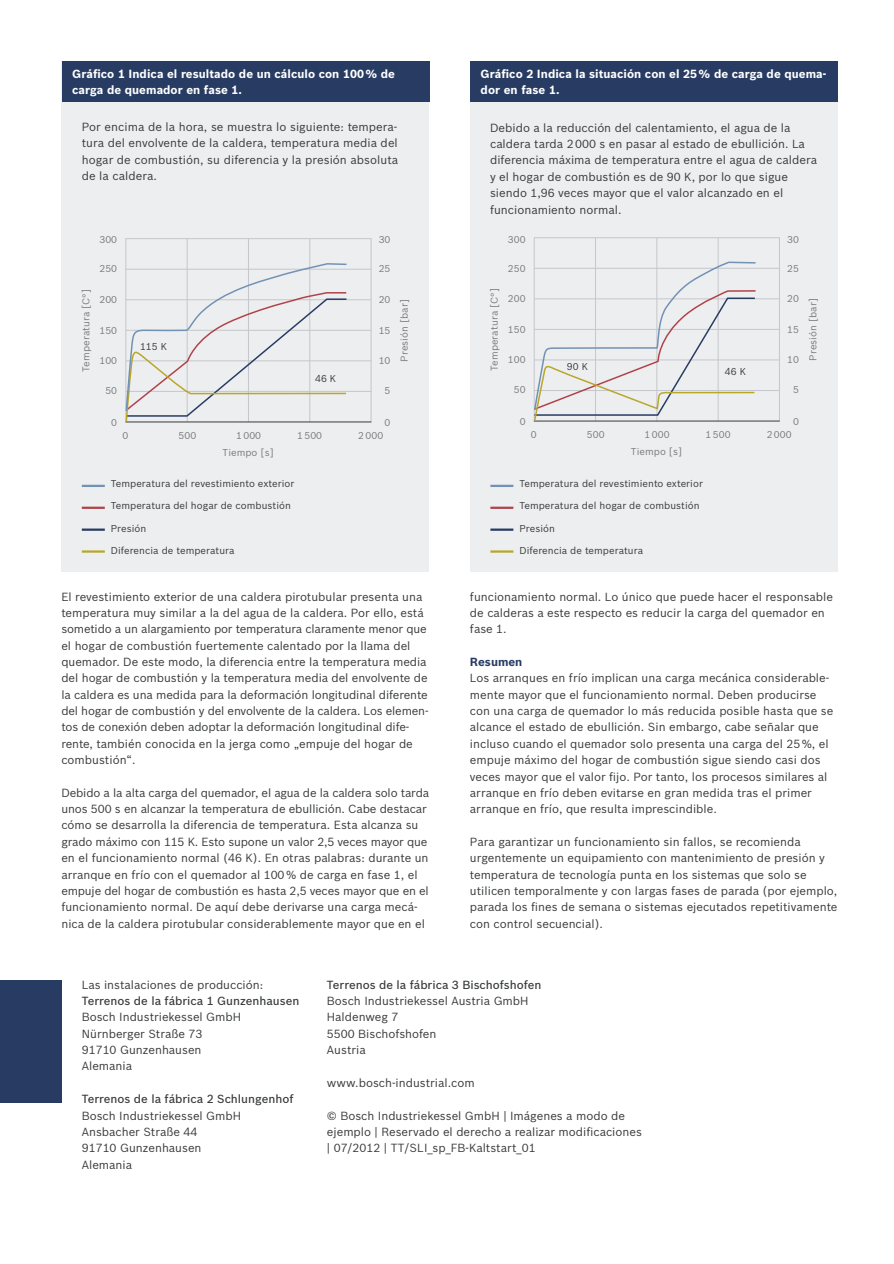
<style>
.page{position:relative;width:894px;height:1264px;background:#fff}
.page>*{position:absolute;margin:0;border:0;box-sizing:border-box;transform-origin:0 0}
.t1{font:11.55px/16.4px "Bosch Sans";color:#383a3b}
.t2{font:700 11.55px/16.4px "Bosch Sans";letter-spacing:.005em;color:#fff}
.t3{font:500 11.55px "Bosch Sans";color:#383a3b}
.t4{font:700 11.55px "Bosch Sans";color:#273b63}
.t5{font:9.75px "Bosch Sans";letter-spacing:.005em;color:#383a3b}
.t6{font:9.75px "Bosch Sans";letter-spacing:.005em;color:#787b7f}
</style>
<div class="page">
<div style="left:62px;top:61px;width:367px;height:510px;background:#edeef0"></div>
<div style="left:470px;top:61px;width:367px;height:510px;background:#edeef0"></div>
<div style="left:62px;top:61px;width:367px;height:41px;background:#283c63"></div>
<div style="left:470px;top:61px;width:367px;height:41px;background:#283c63"></div>
<hr style="left:125px;top:238px;width:1px;height:184px;background:#c5c7cc">
<hr style="left:187px;top:238px;width:1px;height:184px;background:#c5c7cc">
<hr style="left:248px;top:238px;width:1px;height:184px;background:#c5c7cc">
<hr style="left:309px;top:239px;width:1px;height:183px;background:#c5c7cc">
<hr style="left:370px;top:238px;width:1px;height:184px;background:#c5c7cc">
<hr style="left:125px;top:391px;width:246px;height:1px;background:#c5c7cc">
<hr style="left:125px;top:421px;width:246px;height:1px;background:#383a3b">
<hr style="left:126px;top:360px;width:245px;height:1px;background:#c5c7cc">
<hr style="left:125px;top:330px;width:246px;height:1px;background:#c5c7cc">
<hr style="left:126px;top:299px;width:245px;height:1px;background:#c5c7cc">
<hr style="left:126px;top:269px;width:245px;height:1px;background:#c5c7cc">
<hr style="left:126px;top:238px;width:245px;height:1px;background:#c5c7cc">
<svg style="left:125px;top:263px;width:223px;height:159px"></svg>
<hr style="left:533px;top:237px;width:1px;height:184px;background:#c5c7cc">
<hr style="left:595px;top:237px;width:1px;height:184px;background:#c5c7cc">
<hr style="left:656px;top:237px;width:1px;height:184px;background:#c5c7cc">
<hr style="left:717px;top:238px;width:1px;height:183px;background:#c5c7cc">
<hr style="left:778px;top:237px;width:1px;height:184px;background:#c5c7cc">
<hr style="left:533px;top:390px;width:246px;height:1px;background:#c5c7cc">
<hr style="left:533px;top:420px;width:246px;height:1px;background:#383a3b">
<hr style="left:534px;top:359px;width:245px;height:1px;background:#c5c7cc">
<hr style="left:533px;top:329px;width:246px;height:1px;background:#c5c7cc">
<hr style="left:533px;top:298px;width:246px;height:1px;background:#c5c7cc">
<hr style="left:533px;top:268px;width:246px;height:1px;background:#c5c7cc">
<hr style="left:533px;top:237px;width:246px;height:1px;background:#c5c7cc">
<svg style="left:533px;top:261px;width:223px;height:161px"></svg>
<hr style="left:82px;top:484px;width:23px;height:3px;background:#7391b4">
<hr style="left:82px;top:506px;width:23px;height:3px;background:#b04249">
<hr style="left:82px;top:528px;width:23px;height:2px;background:#283c63">
<hr style="left:82px;top:550px;width:23px;height:2px;background:#b8a728">
<hr style="left:490px;top:484px;width:23px;height:3px;background:#7391b4">
<hr style="left:490px;top:506px;width:23px;height:3px;background:#b04249">
<hr style="left:490px;top:528px;width:23px;height:2px;background:#283c63">
<hr style="left:490px;top:550px;width:23px;height:2px;background:#b8a728">
<div style="left:0;top:980px;width:61px;height:122px;background:#283c63"></div>
<p class="t2" style="left:72px;top:66px;width:324px">Gráfico 1 Indica el resultado de un cálculo con 100 % de carga de quemador en fase 1.</p>
<p class="t2" style="left:480px;top:66px;width:347px">Gráfico 2 Indica la situación con el 25 % de carga de quema&shy;dor en fase 1.</p>
<p class="t1" style="left:82px;top:119px;width:318px;text-align:justify">Por encima de la hora, se muestra lo siguiente: tempera&shy;tura del envolvente de la caldera, temperatura media del hogar de combustión, su diferencia y la presión absoluta de la caldera.</p>
<p class="t1" style="left:490px;top:120px;width:328px">Debido a la reducción del calentamiento, el agua de la caldera tarda 2 000 s en pasar al estado de ebullición. La diferencia máxima de temperatura entre el agua de caldera y el hogar de combustión es de 90 K, por lo que sigue siendo 1,96 veces mayor que el valor alcanzado en el funcionamiento normal.</p>
<p class="t6" style="left:99px;top:235px;width:19px">300</p>
<p class="t6" style="left:378px;top:235px;width:13px">30</p>
<p class="t6" style="left:507px;top:234px;width:19px">300</p>
<p class="t6" style="left:786px;top:234px;width:13px">30</p>
<p class="t6" style="left:99px;top:264px;width:19px">250</p>
<p class="t6" style="left:378px;top:264px;width:13px">25</p>
<p class="t6" style="left:507px;top:263px;width:19px">250</p>
<p class="t6" style="left:786px;top:263px;width:13px">25</p>
<p class="t6" style="left:81px;top:371px;width:84px;rotate:-90deg">Temperatura [C°]</p>
<p class="t6" style="left:399px;top:361px;width:64px;rotate:-90deg">Presión [bar]</p>
<p class="t6" style="left:378px;top:295px;width:13px">20</p>
<p class="t6" style="left:99px;top:295px;width:19px">200</p>
<p class="t6" style="left:378px;top:326px;width:13px">15</p>
<p class="t6" style="left:99px;top:326px;width:19px">150</p>
<p class="t5" style="left:140px;top:342px;width:28px">115 K</p>
<p class="t6" style="left:378px;top:355px;width:13px">10</p>
<p class="t6" style="left:99px;top:355px;width:19px">100</p>
<p class="t5" style="left:315px;top:373px;width:23px">46 K</p>
<p class="t6" style="left:489px;top:370px;width:84px;rotate:-90deg">Temperatura [C°]</p>
<p class="t6" style="left:807px;top:360px;width:64px;rotate:-90deg">Presión [bar]</p>
<p class="t6" style="left:786px;top:294px;width:13px">20</p>
<p class="t6" style="left:507px;top:294px;width:19px">200</p>
<p class="t6" style="left:786px;top:325px;width:13px">15</p>
<p class="t6" style="left:507px;top:325px;width:19px">150</p>
<p class="t6" style="left:786px;top:354px;width:13px">10</p>
<p class="t6" style="left:507px;top:354px;width:19px">100</p>
<p class="t5" style="left:566px;top:362px;width:23px">90 K</p>
<p class="t5" style="left:724px;top:366px;width:23px">46 K</p>
<p class="t6" style="left:105px;top:385px;width:13px">50</p>
<p class="t6" style="left:384px;top:385px;width:7px">5</p>
<p class="t6" style="left:513px;top:384px;width:13px">50</p>
<p class="t6" style="left:792px;top:384px;width:7px">5</p>
<p class="t6" style="left:111px;top:417px;width:7px">0</p>
<p class="t6" style="left:384px;top:417px;width:7px">0</p>
<p class="t6" style="left:519px;top:416px;width:7px">0</p>
<p class="t6" style="left:792px;top:416px;width:7px">0</p>
<p class="t6" style="left:122px;top:431px;width:7px">0</p>
<p class="t6" style="left:178px;top:431px;width:19px">500</p>
<p class="t6" style="left:236px;top:431px;width:26px">1 000</p>
<p class="t6" style="left:297px;top:431px;width:26px">1 500</p>
<p class="t6" style="left:358px;top:431px;width:26px">2 000</p>
<p class="t6" style="left:530px;top:430px;width:7px">0</p>
<p class="t6" style="left:586px;top:430px;width:19px">500</p>
<p class="t6" style="left:644px;top:430px;width:26px">1 000</p>
<p class="t6" style="left:705px;top:430px;width:26px">1 500</p>
<p class="t6" style="left:766px;top:430px;width:26px">2 000</p>
<p class="t6" style="left:222px;top:448px;width:53px">Tiempo [s]</p>
<p class="t6" style="left:630px;top:447px;width:53px">Tiempo [s]</p>
<p class="t5" style="left:111px;top:478px;width:185px">Temperatura del revestimiento exterior</p>
<p class="t5" style="left:111px;top:500px;width:182px">Temperatura del hogar de combustión</p>
<p class="t5" style="left:111px;top:524px;width:37px">Presión</p>
<p class="t5" style="left:111px;top:546px;width:125px">Diferencia de temperatura</p>
<p class="t5" style="left:519px;top:478px;width:185px">Temperatura del revestimiento exterior</p>
<p class="t5" style="left:519px;top:500px;width:182px">Temperatura del hogar de combustión</p>
<p class="t5" style="left:519px;top:524px;width:37px">Presión</p>
<p class="t5" style="left:519px;top:546px;width:125px">Diferencia de temperatura</p>
<p class="t1" style="left:61px;top:589px;width:368px">El revestimiento exterior de una caldera pirotubular presenta una temperatura muy similar a la del agua de la caldera. Por ello, está sometido a un alargamiento por temperatura claramente menor que el hogar de combustión fuertemente calentado por la llama del quemador. De este modo, la diferencia entre la temperatura media del hogar de combustión y la temperatura media del envolvente de la caldera es una medida para la deformación longitudinal diferente del hogar de combustión y del envolvente de la caldera. Los elemen&shy;tos de conexión deben adoptar la deformación longitudinal dife&shy;rente, también conocida en la jerga como „empuje del hogar de combustión“.</p>
<p class="t1" style="left:61px;top:784px;width:369px">Debido a la alta carga del quemador, el agua de la caldera solo tarda unos 500 s en alcanzar la temperatura de ebullición. Cabe destacar cómo se desarrolla la diferencia de temperatura. Esta alcanza su grado máximo con 115 K. Esto supone un valor 2,5 veces mayor que en el funcionamiento normal (46 K). En otras palabras: durante un arranque en frío con el quemador al 100 % de carga en fase 1, el empuje del hogar de combustión es hasta 2,5 veces mayor que en el funcionamiento normal. De aquí debe derivarse una carga mecá&shy;nica de la caldera pirotubular considerablemente mayor que en el</p>
<p class="t1" style="left:470px;top:589px;width:364px">funcionamiento normal. Lo único que puede hacer el responsable de calderas a este respecto es reducir la carga del quemador en fase 1.</p>
<p class="t4" style="left:470px;top:656px;width:54px">Resumen</p>
<p class="t1" style="left:470px;top:670px;width:365px">Los arranques en frío implican una carga mecánica considerable&shy;mente mayor que el funcionamiento normal. Deben producirse con una carga de quemador lo más reducida posible hasta que se alcance el estado de ebullición. Sin embargo, cabe señalar que incluso cuando el quemador solo presenta una carga del 25 %, el empuje máximo del hogar de combustión sigue siendo casi dos veces mayor que el valor fijo. Por tanto, los procesos similares al arranque en frío deben evitarse en gran medida tras el primer arranque en frío, que resulta imprescindible.</p>
<p class="t1" style="left:470px;top:834px;width:369px">Para garantizar un funcionamiento sin fallos, se recomienda urgentemente un equipamiento con mantenimiento de presión y temperatura de tecnología punta en los sistemas que solo se utilicen temporalmente y con largas fases de parada (por ejemplo, parada los fines de semana o sistemas ejecutados repetitivamente con control secuencial).</p>
<p class="t1" style="left:82px;top:976px;width:183px">Las instalaciones de producción:</p>
<p class="t3" style="left:82px;top:995px;width:219px">Terrenos de la fábrica 1 Gunzenhausen</p>
<p class="t1" style="left:82px;top:1009px;width:161px">Bosch Industriekessel GmbH<br>Nürnberger Straße 73<br>91710 Gunzenhausen<br>Alemania</p>
<p class="t3" style="left:82px;top:1093px;width:213px">Terrenos de la fábrica 2 Schlungenhof</p>
<p class="t1" style="left:82px;top:1107px;width:161px">Bosch Industriekessel GmbH<br>Ansbacher Straße 44<br>91710 Gunzenhausen<br>Alemania</p>
<p class="t3" style="left:327px;top:978px;width:216px">Terrenos de la fábrica 3 Bischofshofen</p>
<p class="t1" style="left:327px;top:993px;width:203px">Bosch Industriekessel Austria GmbH<br>Haldenweg 7<br>5500 Bischofshofen<br>Austria</p>
<p class="t1" style="left:327px;top:1074px;width:149px">www.bosch-industrial.com</p>
<p class="t1" style="left:327px;top:1107px;width:316px">© Bosch Industriekessel GmbH | Imágenes a modo de ejemplo | Reservado el derecho a realizar modificaciones | 07/2012 | TT/SLI_sp_FB-Kaltstart_01</p>
</div>
